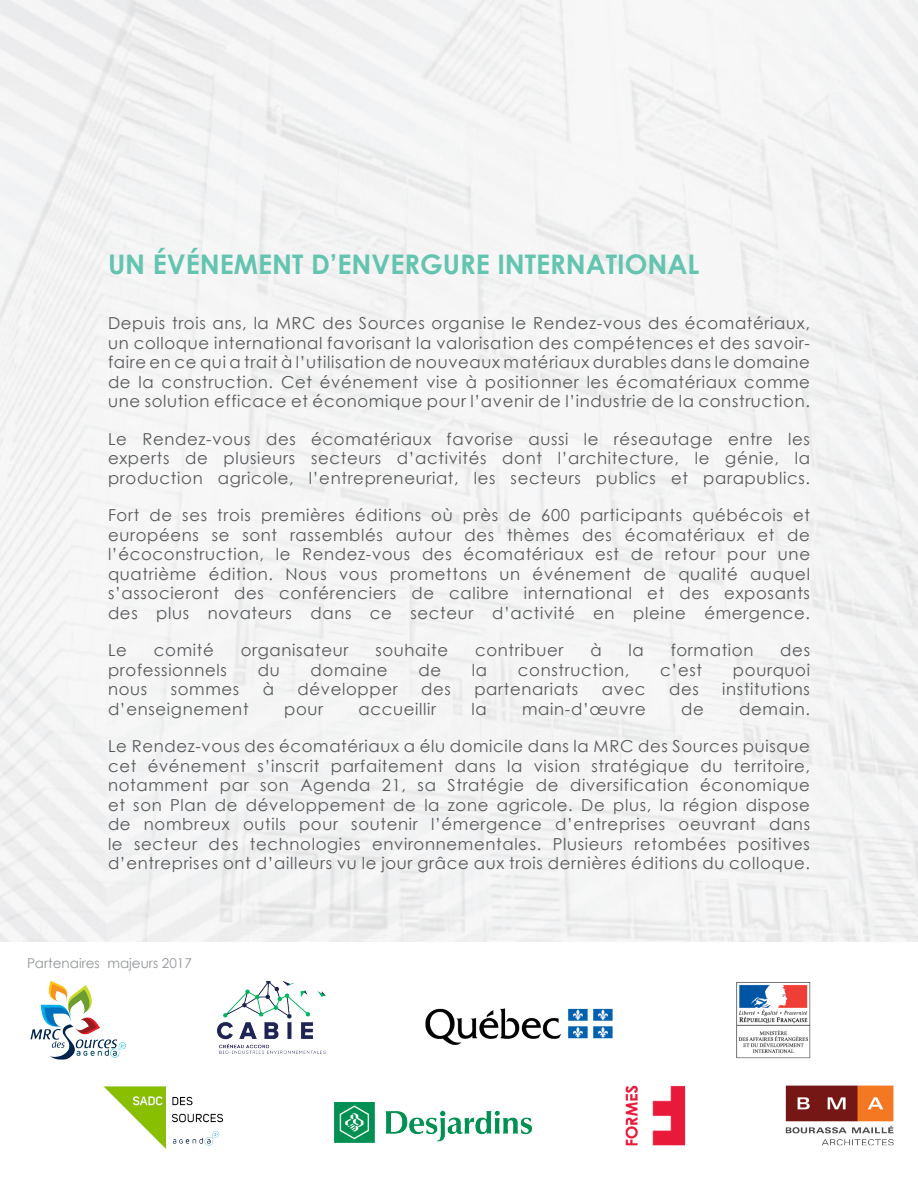
<style>
.page{position:relative;width:918px;height:1188px;background:#fff}
.page>*{position:absolute;margin:0;border:0;box-sizing:border-box;transform-origin:0 0}
.Titre{font:700 27px "Century Gothic";color:#63c4af}
.Texte_courant{font:16.5px/19.5px "Century Gothic";letter-spacing:.04em;color:#57585a;text-align:justify}
.t1{font:13.5px "Century Gothic";color:#949698}
</style>
<div class="page">
<img style="left:30px;top:981px;width:864px;height:168px">
<p class="Titre" style="left:108px;top:244px;width:593px">UN ÉVÉNEMENT D’ENVERGURE INTERNATIONAL</p>
<p class="Texte_courant" style="left:108px;top:314px;width:704px">Depuis trois ans, la MRC des Sources organise le Rendez-vous des écomatériaux, un colloque international favorisant la valorisation des compétences et des savoir&shy;faire en ce qui a trait à l’utilisation de nouveaux matériaux durables dans le domaine de la construction. Cet événement vise à positionner les écomatériaux comme une solution efficace et économique pour l’avenir de l’industrie de la construction.</p>
<p class="Texte_courant" style="left:108px;top:429px;width:704px">Le Rendez-vous des écomatériaux favorise aussi le réseautage entre les experts de plusieurs secteurs d’activités dont l’architecture, le génie, la production agricole, l’entrepreneuriat, les secteurs publics et parapublics.</p>
<p class="Texte_courant" style="left:108px;top:506px;width:704px">Fort de ses trois premières éditions où près de 600 participants québécois et européens se sont rassemblés autour des thèmes des écomatériaux et de l’écoconstruction, le Rendez-vous des écomatériaux est de retour pour une quatrième édition. Nous vous promettons un événement de qualité auquel s’associeront des conférenciers de calibre international et des exposants des plus novateurs dans ce secteur d’activité en pleine émergence.</p>
<p class="Texte_courant" style="left:108px;top:641px;width:21px">Le</p>
<p class="Texte_courant" style="left:154px;top:641px;width:61px">comité</p>
<p class="Texte_courant" style="left:241px;top:641px;width:109px">organisateur</p>
<p class="Texte_courant" style="left:375px;top:641px;width:74px">souhaite</p>
<p class="Texte_courant" style="left:475px;top:641px;width:90px">contribuer</p>
<p class="Texte_courant" style="left:590px;top:641px;width:13px">à</p>
<p class="Texte_courant" style="left:629px;top:641px;width:17px">la</p>
<p class="Texte_courant" style="left:671px;top:641px;width:84px">formation</p>
<p class="Texte_courant" style="left:780px;top:641px;width:31px">des</p>
<p class="Texte_courant" style="left:108px;top:660px;width:120px">professionnels</p>
<p class="Texte_courant" style="left:258px;top:660px;width:23px">du</p>
<p class="Texte_courant" style="left:311px;top:660px;width:78px">domaine</p>
<p class="Texte_courant" style="left:418px;top:660px;width:24px">de</p>
<p class="Texte_courant" style="left:472px;top:660px;width:17px">la</p>
<p class="Texte_courant" style="left:518px;top:660px;width:113px">construction,</p>
<p class="Texte_courant" style="left:660px;top:660px;width:43px">c’est</p>
<p class="Texte_courant" style="left:733px;top:660px;width:79px">pourquoi</p>
<p class="Texte_courant" style="left:108px;top:680px;width:41px">nous</p>
<p class="Texte_courant" style="left:171px;top:680px;width:70px">sommes</p>
<p class="Texte_courant" style="left:263px;top:680px;width:13px">à</p>
<p class="Texte_courant" style="left:298px;top:680px;width:102px">développer</p>
<p class="Texte_courant" style="left:421px;top:680px;width:31px">des</p>
<p class="Texte_courant" style="left:474px;top:680px;width:105px">partenariats</p>
<p class="Texte_courant" style="left:602px;top:680px;width:45px">avec</p>
<p class="Texte_courant" style="left:669px;top:680px;width:31px">des</p>
<p class="Texte_courant" style="left:722px;top:680px;width:89px">institutions</p>
<p class="Texte_courant" style="left:108px;top:699px;width:142px">d’enseignement</p>
<p class="Texte_courant" style="left:284px;top:699px;width:41px">pour</p>
<p class="Texte_courant" style="left:359px;top:699px;width:79px">accueillir</p>
<p class="Texte_courant" style="left:471px;top:699px;width:17px">la</p>
<p class="Texte_courant" style="left:522px;top:699px;width:125px">main-d’œuvre</p>
<p class="Texte_courant" style="left:681px;top:699px;width:24px">de</p>
<p class="Texte_courant" style="left:739px;top:699px;width:72px">demain.</p>
<p class="Texte_courant" style="left:108px;top:737px;width:704px">Le Rendez-vous des écomatériaux a élu domicile dans la MRC des Sources puisque cet événement s’inscrit parfaitement dans la vision stratégique du territoire, notamment par son Agenda 21, sa Stratégie de diversification économique et son Plan de développement de la zone agricole. De plus, la région dispose de nombreux outils pour soutenir l’émergence d’entreprises oeuvrant dans le secteur des technologies environnementales. Plusieurs retombées positives d’entreprises ont d’ailleurs vu le jour grâce aux trois dernières éditions du colloque.</p>
<p class="t1" style="left:27px;top:954px;width:166px">Partenaires majeurs 2017</p>
</div>
